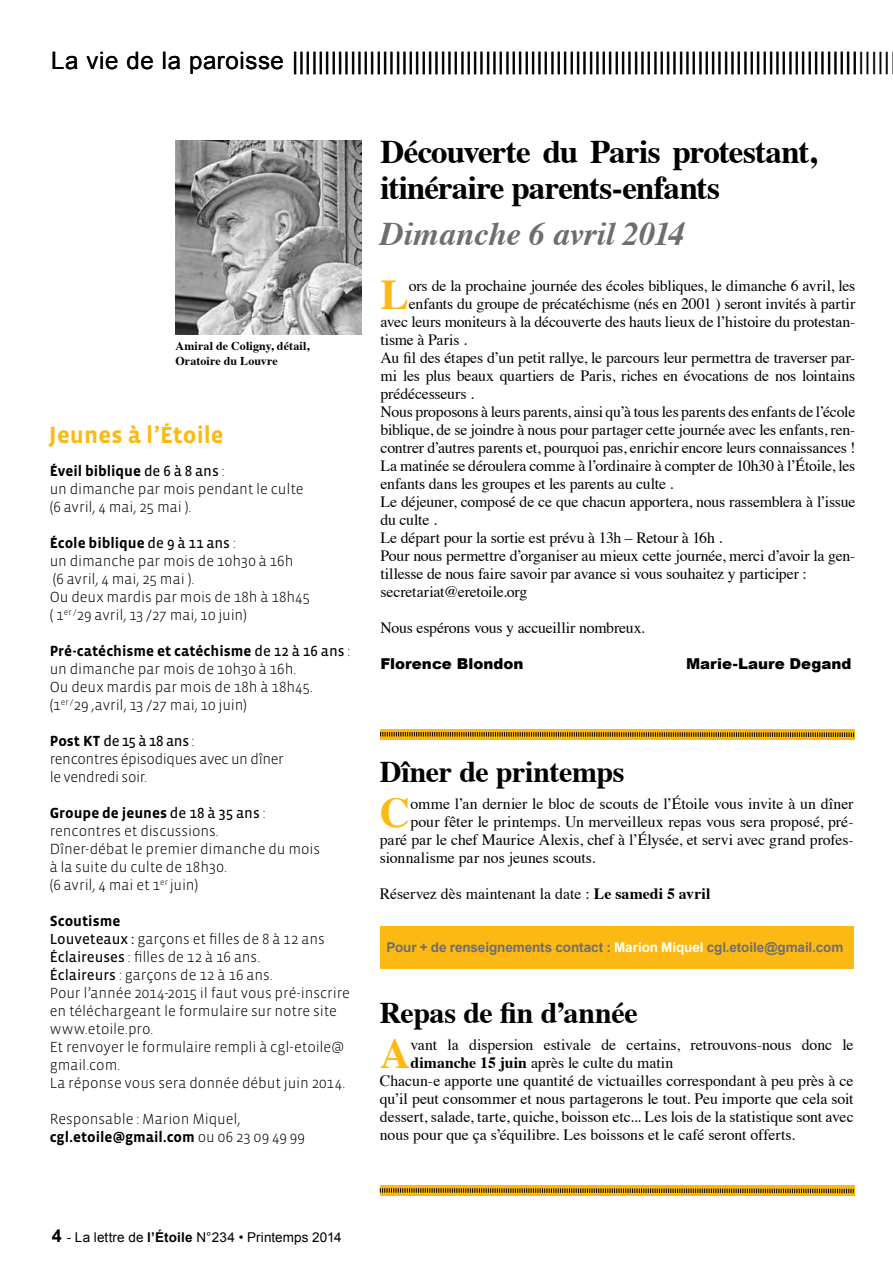
<style>
.page{position:relative;width:893px;height:1263px;background:#fff}
.page>*{position:absolute;margin:0;border:0;box-sizing:border-box;transform-origin:0 0}
.t1{font:700 42.45px "Times";color:#fdb913}
.t2{font:700 33px/36px "Times";letter-spacing:-.03em;color:#000}
.t3{font:italic 700 33px "Times";letter-spacing:-.005em;color:#6d6e71}
.t4{font:700 30px "Times";letter-spacing:-.015em;color:#000}
.t5{font:24px "Arial";letter-spacing:.025em;color:#000}
.t6{font:700 24px "Vista Sans";letter-spacing:.005em;color:#fdb913}
.t7{font:15.75px "Times";letter-spacing:-.01em;color:#000}
.t8{font:300 15px/18px "Vista Sans";letter-spacing:-.005em;color:#000}
.t9{font:300 15px/18px "Vista Sans";letter-spacing:-.025em;color:#000}
.t10{font:900 15px "Arial";color:#000}
.t11{font:15px "Vista Sans Reg";letter-spacing:-.02em;color:#000}
.t12{font:700 13.5px "Arial";letter-spacing:-.01em;color:#6d6e71}
.t13{font:13.5px "Arial";letter-spacing:.005em;color:#000}
.t14{font:700 12px/15px "Times";letter-spacing:.01em;color:#000}
.s1{font-weight:700}
.s2{font-family:"Vista Sans Reg";font-weight:400}
.s3{font-family:"Vista Sans";font-weight:700}
.s4{font-family:"Vista Sans";font-weight:300}
.s5{color:#fff}
.s6{font-weight:700;font-size:18px}
</style>
<div class="page">
<div style="left:380px;top:925px;width:474px;height:43px;background:#fdb913"></div>
<div style="left:380px;top:729px;width:475px;height:11px;background:#fdb913"></div>
<svg style="left:380px;top:732px;width:474px;height:5px"></svg>
<div style="left:380px;top:1186px;width:474px;height:10px;background:#fdb913"></div>
<svg style="left:379px;top:1188px;width:475px;height:6px"></svg>
<img style="left:175px;top:140px;width:186px;height:194px">
<h3 class="t5" style="left:51px;top:44px;width:841px">La vie de la paroisse |||||||||||||||||||||||||||||||||||||||||||||||||||||||||||||||||||||||||||||||||||||||||||||</h3>
<p class="t14" style="left:175px;top:337px;width:135px">Amiral de Coligny, détail,<br>Oratoire du Louvre</p>
<h3 class="t6" style="left:49px;top:423px;width:176px">Jeunes à l’étoile</h3>
<p class="t8" style="left:50px;top:462px;width:255px"><span class="s1">Éveil biblique</span> <span class="s2">de 6 à 8 ans</span> :<br>un dimanche par mois pendant le culte (6 avril, 4 mai, 25 mai ).</p>
<p class="t8" style="left:50px;top:534px;width:262px"><span class="s1">École biblique</span> <span class="s2">de 9 à 11 ans</span> :<br>un dimanche par mois de 10h30 à 16h<br>(6 avril, 4 mai, 25 mai ).<br>Ou deux mardis par mois de 18h à 18h45 ( 1<sup>er</sup> <sup>/</sup>29 avril, 13 /27 mai, 10 juin)</p>
<p class="t8" style="left:50px;top:642px;width:302px"><span class="s1">Pré-catéchisme et catéchisme</span> <span class="s2">de 12 à 16 ans</span> : un dimanche par mois de 10h30 à 16h.<br>Ou deux mardis par mois de 18h à 18h45.<br>(1<sup>er</sup> <sup>/</sup>29 ,avril, 13 /27 mai, 10 juin)</p>
<p class="t11" style="left:50px;top:733px;width:146px"><span class="s3">Post KT</span> de 15 à 18 ans <span class="s4">:</span></p>
<p class="t9" style="left:50px;top:750px;width:236px">rencontres épisodiques avec un dîner le vendredi soir.</p>
<p class="t8" style="left:50px;top:804px;width:272px"><span class="s1">Groupe de jeunes</span> <span class="s2">de 18 à 35 ans</span> : rencontres et discussions.<br>Dîner-débat le premier dimanche du mois à la suite du culte de 18h30.<br>(6 avril, 4 mai et 1<sup>er</sup> juin)</p>
<p class="t8" style="left:50px;top:912px;width:302px"><span class="s1">Scoutisme<br></span><span class="s2">Louveteaux :</span> garçons et filles de 8 à 12 ans <span class="s2">Éclaireuses</span> : filles de 12 à 16 ans.<br><span class="s2">Éclaireurs</span> : garçons de 12 à 16 ans.<br>Pour l’année 2014-2015 il faut vous pré-inscrire en téléchargeant le formulaire sur notre site www.etoile.pro.<br>Et renvoyer le formulaire rempli à cgl-etoile@ gmail.com.<br>La réponse vous sera donnée début juin 2014.</p>
<p class="t8" style="left:50px;top:1110px;width:257px">Responsable : Marion Miquel, <span class="s1">cgl.etoile@gmail.com</span> ou 06 23 09 49 99</p>
<h2 class="t2" style="left:380px;top:130px;width:438px">Découverte du Paris protestant, itinéraire parents-enfants</h2>
<h2 class="t3" style="left:380px;top:203px;width:307px">Dimanche 6 avril 2014</h2>
<h1 class="t1" style="left:380px;top:254px;width:30px">L</h1>
<p class="t7" style="left:409px;top:271px;width:448px">ors de la prochaine journée des écoles bibliques, le dimanche 6 avril, les</p>
<p class="t7" style="left:409px;top:289px;width:448px">enfants du groupe de précatéchisme (nés en 2001 ) seront invités à partir</p>
<p class="t7" style="left:380px;top:307px;width:476px">avec leurs moniteurs à la découverte des hauts lieux de l’histoire du protestan-</p>
<p class="t7" style="left:380px;top:325px;width:88px">tisme à Paris .</p>
<p class="t7" style="left:380px;top:343px;width:476px">Au fil des étapes d’un petit rallye, le parcours leur permettra de traverser par-</p>
<p class="t7" style="left:380px;top:361px;width:476px">mi les plus beaux quartiers de Paris, riches en évocations de nos lointains</p>
<p class="t7" style="left:380px;top:379px;width:95px">prédécesseurs .</p>
<p class="t7" style="left:380px;top:397px;width:476px">Nous proposons à leurs parents, ainsi qu’à tous les parents des enfants de l’école</p>
<p class="t7" style="left:380px;top:415px;width:476px">biblique, de se joindre à nous pour partager cette journée avec les enfants, ren-</p>
<p class="t7" style="left:380px;top:433px;width:476px">contrer d’autres parents et, pourquoi pas, enrichir encore leurs connaissances !</p>
<p class="t7" style="left:380px;top:451px;width:476px">La matinée se déroulera comme à l’ordinaire à compter de 10h30 à l’étoile, les</p>
<p class="t7" style="left:380px;top:469px;width:295px">enfants dans les groupes et les parents au culte .</p>
<p class="t7" style="left:380px;top:487px;width:476px">Le déjeuner, composé de ce que chacun apportera, nous rassemblera à l’issue</p>
<p class="t7" style="left:380px;top:505px;width:58px">du culte .</p>
<p class="t7" style="left:380px;top:523px;width:343px">Le départ pour la sortie est prévu à 13h – Retour à 16h .</p>
<p class="t7" style="left:380px;top:541px;width:476px">Pour nous permettre d’organiser au mieux cette journée, merci d’avoir la gen-</p>
<p class="t7" style="left:380px;top:559px;width:428px">tillesse de nous faire savoir par avance si vous souhaitez y participer :</p>
<p class="t7" style="left:380px;top:577px;width:148px">secretariat@eretoile.org</p>
<p class="t7" style="left:380px;top:613px;width:266px">Nous espérons vous y accueillir nombreux.</p>
<p class="t10" style="left:380px;top:655px;width:145px">Florence Blondon</p>
<p class="t10" style="left:686px;top:655px;width:167px">Marie-Laure Degand</p>
<h3 class="t4" style="left:380px;top:743px;width:246px">Dîner de printemps</h3>
<h1 class="t1" style="left:380px;top:772px;width:32px">C</h1>
<p class="t7" style="left:410px;top:789px;width:445px">omme l’an dernier le bloc de scouts de l’Étoile vous invite à un dîner</p>
<p class="t7" style="left:410px;top:807px;width:445px">pour fêter le printemps. Un merveilleux repas vous sera proposé, pré-</p>
<p class="t7" style="left:380px;top:825px;width:475px">paré par le chef Maurice Alexis, chef à l’Élysée, et servi avec grand profes-</p>
<p class="t7" style="left:380px;top:843px;width:217px">sionnalisme par nos jeunes scouts.</p>
<p class="t7" style="left:380px;top:879px;width:332px">Réservez dès maintenant la date : <span class="s1">Le samedi 5 avril</span></p>
<p class="t12" style="left:387px;top:938px;width:458px">Pour + de renseignements contact : <span class="s5">Marion Miquel</span> cgl.etoile@gmail.com</p>
<h3 class="t4" style="left:380px;top:984px;width:259px">Repas de fin d’année</h3>
<h1 class="t1" style="left:380px;top:1013px;width:32px">A</h1>
<p class="t7" style="left:410px;top:1030px;width:445px">vant la dispersion estivale de certains, retrouvons-nous donc le</p>
<p class="t7" style="left:410px;top:1048px;width:264px"><span class="s1">dimanche 15 juin</span> après le culte du matin</p>
<p class="t7" style="left:380px;top:1066px;width:475px">Chacun-e apporte une quantité de victuailles correspondant à peu près à ce</p>
<p class="t7" style="left:380px;top:1084px;width:475px">qu’il peut consommer et nous partagerons le tout. Peu importe que cela soit</p>
<p class="t7" style="left:380px;top:1102px;width:475px">dessert, salade, tarte, quiche, boisson etc... Les lois de la statistique sont avec</p>
<p class="t7" style="left:380px;top:1120px;width:417px">nous pour que ça s’équilibre. Les boissons et le café seront offerts.</p>
<p class="t13" style="left:52px;top:1228px;width:291px"><span class="s6">4</span> - La lettre de <span class="s1">l’Étoile</span> N°234 • Printemps 2014</p>
</div>
